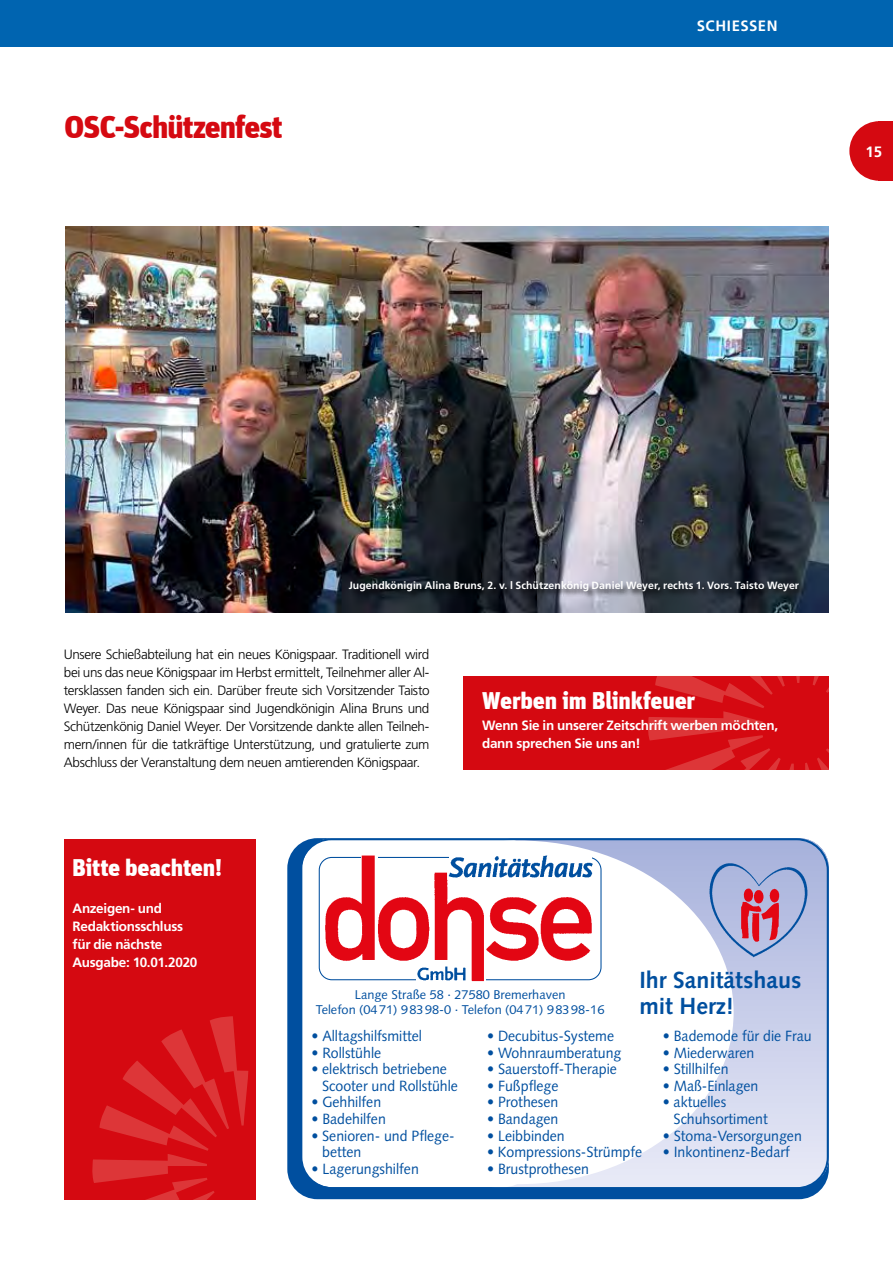
<style>
.page{position:relative;width:893px;height:1263px;background:#fff}
.page>*{position:absolute;margin:0;border:0;box-sizing:border-box;transform-origin:0 0}
.t1{font:900 31.5px "Unit";letter-spacing:-.03em;color:#d50911}
.t2{font:900 24px "Unit";letter-spacing:-.01em;color:#fff}
.t3{font:700 23.4px/25.5px "Syntax";color:#004f9f}
.t4{font:700 15px "Frutiger LT Std";letter-spacing:.035em;color:#fff}
.t5{font:14.85px/16.5px "Syntax";color:#004f9f;scale:.95 1}
.t6{font:300 13.5px/18px "Frutiger LT Std";letter-spacing:-.03em;color:#000;text-align:justify}
.t7{font:700 13.5px/18px "Frutiger LT Std";letter-spacing:-.02em;color:#fff}
.t8{font:12.75px/14.9px "Syntax";color:#004f9f;text-align:center}
.t9{font:700 10.5px "Frutiger LT Std";letter-spacing:.005em;color:#fff}
</style>
<div class="page">
<div style="left:64px;top:839px;width:191px;height:360px;background:#d50911"></div>
<svg style="left:92px;top:1016px;width:157px;height:183px"></svg>
<div style="left:287px;top:838px;width:542px;height:361px;background:#004f9f;border-radius:30px"></div>
<svg style="left:299px;top:838px;width:530px;height:351px"></svg>
<div style="left:304px;top:840px;width:430px;height:344px;background:#fff;border-radius:50%"></div>
<svg style="left:319px;top:857px;width:282px;height:122px"></svg>
<img style="left:324px;top:854px;width:270px;height:128px">
<img style="left:708px;top:862px;width:102px;height:98px">
<img style="left:65px;top:227px;width:764px;height:385px">
<div style="left:349px;top:581px;width:458px;height:19px;background:#000;opacity:.75"></div>
<div style="left:0;top:0;width:893px;height:47px;background:#0064b0"></div>
<svg style="left:849px;top:121px;width:29px;height:60px"></svg>
<div style="left:878px;top:121px;width:15px;height:60px;background:#d50911"></div>
<div style="left:463px;top:676px;width:366px;height:93px;background:#d50911"></div>
<svg style="left:648px;top:676px;width:181px;height:93px"></svg>
<h1 class="t1" style="left:64px;top:107px;width:220px">OSC-Schützenfest</h1>
<p class="t4" style="left:697px;top:17px;width:82px">SCHIESSEN</p>
<p class="t4" style="left:865px;top:143px;width:18px">15</p>
<p class="t9" style="left:349px;top:580px;width:452px">Jugendkönigin Alina Bruns, 2. v. l Schützenkönig Daniel Weyer, rechts 1. Vors. Taisto Weyer</p>
<p class="t6" style="left:64px;top:645px;width:367px">Unsere Schießabteilung hat ein neues Königspaar. Traditionell wird bei uns das neue Königspaar im Herbst ermittelt, Teilnehmer aller Al&shy;tersklassen fanden sich ein. Darüber freute sich Vorsitzender Taisto Weyer. Das neue Königspaar sind Jugendkönigin Alina Bruns und Schützenkönig Daniel Weyer. Der Vorsitzende dankte allen Teilneh&shy;mern/innen für die tatkräftige Unterstützung, und gratulierte zum Abschluss der Veranstaltung dem neuen amtierenden Königspaar.</p>
<h2 class="t2" style="left:482px;top:686px;width:215px">Werben im Blinkfeuer</h2>
<p class="t7" style="left:482px;top:716px;width:298px">Wenn Sie in unserer Zeitschrift werben möchten, dann sprechen Sie uns an!</p>
<h2 class="t2" style="left:72px;top:852px;width:151px">Bitte beachten!</h2>
<p class="t7" style="left:73px;top:899px;width:126px">Anzeigen- und<br>Redaktionsschluss für die nächste<br>Ausgabe: 10.01.2020</p>
<h3 class="t3" style="left:639px;top:968px;width:164px">Ihr Sanitätshaus mit Herz!</h3>
<p class="t8" style="left:316px;top:987px;width:290px">Lange Straße 58 · 27580 Bremerhaven<br>Telefon (0471) 98398-0 · Telefon (0471) 98398-16</p>
<p class="t5" style="left:311px;top:1028px;width:118px">• Alltagshilfsmittel</p>
<p class="t5" style="left:311px;top:1044px;width:75px">• Rollstühle</p>
<p class="t5" style="left:322px;top:1061px;width:144px;text-indent:-11px">• elektrisch betriebene<br>Scooter und Rollstühle</p>
<p class="t5" style="left:311px;top:1094px;width:75px">• Gehhilfen</p>
<p class="t5" style="left:311px;top:1111px;width:80px">• Badehilfen</p>
<p class="t5" style="left:322px;top:1127px;width:141px;text-indent:-11px">• Senioren- und Pflege&shy;betten</p>
<p class="t5" style="left:311px;top:1160px;width:115px">• Lagerungshilfen</p>
<p class="t5" style="left:663px;top:1028px;width:158px">• Bademode für die Frau</p>
<p class="t5" style="left:663px;top:1044px;width:98px">• Miederwaren</p>
<p class="t5" style="left:663px;top:1061px;width:71px">• Stillhilfen</p>
<p class="t5" style="left:663px;top:1077px;width:102px">• Maß-Einlagen</p>
<p class="t5" style="left:674px;top:1094px;width:101px;text-indent:-11px">• aktuelles<br>Schuhsortiment</p>
<p class="t5" style="left:663px;top:1127px;width:148px">• Stoma-Versorgungen</p>
<p class="t5" style="left:663px;top:1144px;width:135px">• Inkontinenz-Bedarf</p>
<p class="t5" style="left:487px;top:1028px;width:135px">• Decubitus-Systeme</p>
<p class="t5" style="left:487px;top:1044px;width:143px">• Wohnraumberatung</p>
<p class="t5" style="left:487px;top:1061px;width:138px">• Sauerstoff-Therapie</p>
<p class="t5" style="left:487px;top:1077px;width:77px">• Fußpflege</p>
<p class="t5" style="left:487px;top:1094px;width:76px">• Prothesen</p>
<p class="t5" style="left:487px;top:1111px;width:77px">• Bandagen</p>
<p class="t5" style="left:487px;top:1127px;width:83px">• Leibbinden</p>
<p class="t5" style="left:487px;top:1144px;width:165px">• Kompressions-Strümpfe</p>
<p class="t5" style="left:487px;top:1160px;width:109px">• Brustprothesen</p>
</div>
